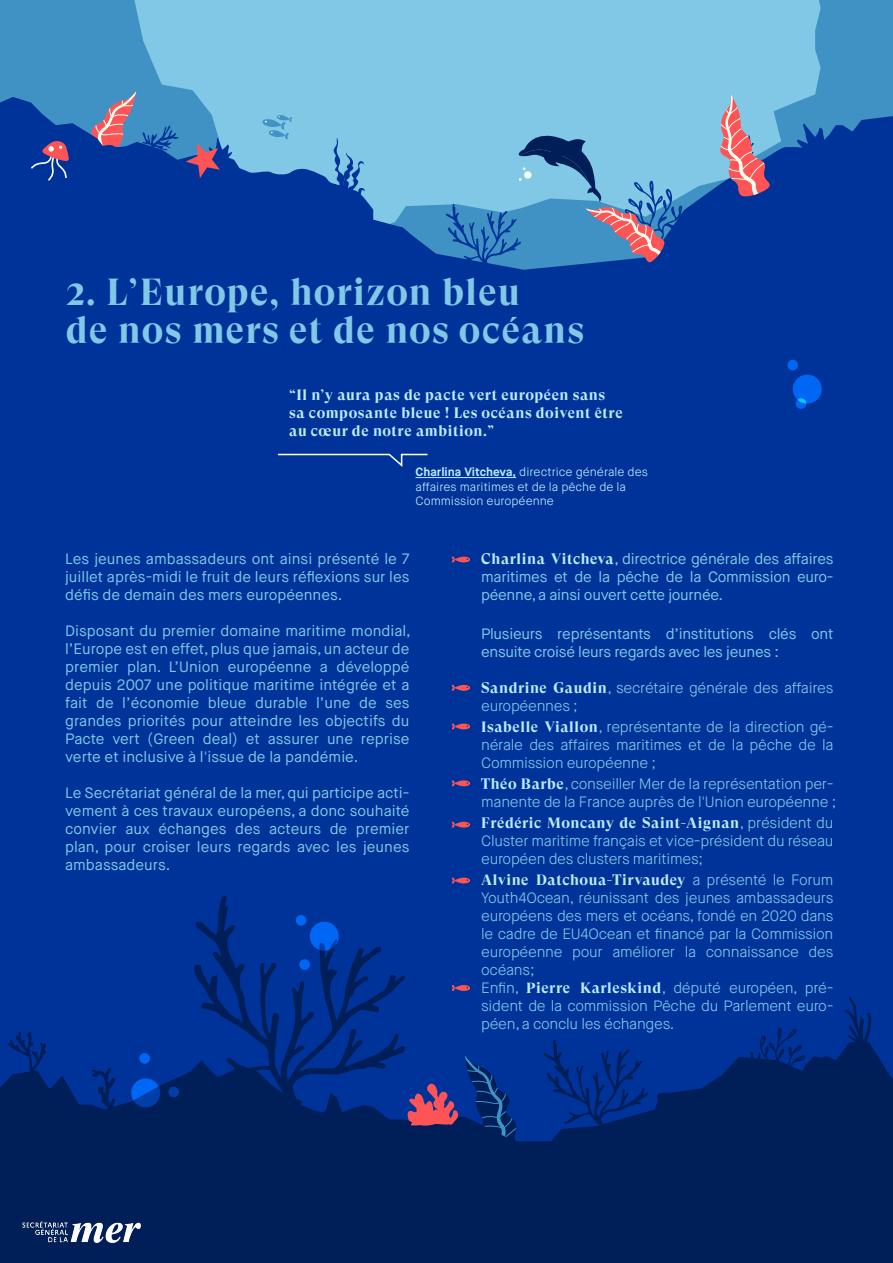
<style>
.page{position:relative;width:893px;height:1263px;background:#fff}
.page>*{position:absolute;margin:0;border:0;box-sizing:border-box;transform-origin:0 0}
.t1{font:700 37.5px/37.5px "GT Super Display";letter-spacing:.04em;color:#81c8e7}
.t2{font:15px/18px "Maison Neue";letter-spacing:-.02em;color:#81c8e7;text-align:justify}
.t3{font:300 15px/18px "Maison Neue";letter-spacing:-.02em;color:#81c8e7}
.t4{font:700 15px/18px "GT Super Display";letter-spacing:.04em;color:#bcecfe}
.t5{font:300 12px/14.4px "Maison Neue";color:#bcecfe}
.s1{font-weight:700}
.s2{font-family:"GT Super Display";font-weight:700;color:#bcecfe}
.s3{font-family:"Maison Neue";font-weight:300;color:#81c8e7}
</style>
<div class="page">
<div style="left:0;top:0;width:893px;height:230px;background:#81c8e7"></div>
<svg style="left:809px;top:0;width:84px;height:97px;background:#4697c8"></svg>
<div style="left:0;top:97px;width:893px;height:945px;background:#039"></div>
<svg style="left:797px;top:124px;width:33px;height:33px"></svg>
<svg style="left:715px;top:94px;width:56px;height:107px"></svg>
<svg style="left:0;top:0;width:232px;height:191px"></svg>
<svg style="left:446px;top:133px;width:236px;height:139px"></svg>
<svg style="left:543px;top:1040px;width:105px;height:2px"></svg>
<svg style="left:750px;top:1027px;width:55px;height:15px"></svg>
<svg style="left:194px;top:896px;width:211px;height:146px;background:#002f8d"></svg>
<svg style="left:7px;top:1016px;width:40px;height:26px"></svg>
<svg style="left:844px;top:996px;width:27px;height:46px"></svg>
<svg style="left:0;top:1042px;width:893px;height:221px;background:#002366"></svg>
<svg style="left:408px;top:1084px;width:51px;height:42px;background:#8f446f"></svg>
<svg style="left:452px;top:556px;width:18px;height:7px"></svg>
<svg style="left:452px;top:685px;width:18px;height:6px"></svg>
<svg style="left:452px;top:723px;width:18px;height:7px"></svg>
<svg style="left:452px;top:780px;width:18px;height:6px"></svg>
<svg style="left:452px;top:821px;width:18px;height:7px"></svg>
<svg style="left:452px;top:877px;width:18px;height:7px"></svg>
<svg style="left:452px;top:985px;width:18px;height:6px"></svg>
<hr style="left:416px;top:477px;width:100px;height:1px;background:#bcecfe">
<img style="left:22px;top:1222px;width:119px;height:20px">
<svg style="left:276px;top:453px;width:153px;height:16px;background:#1947a1"></svg>
<svg style="left:787px;top:360px;width:35px;height:49px;background:#004cc3"></svg>
<svg style="left:131px;top:1077px;width:31px;height:30px"></svg>
<svg style="left:139px;top:1053px;width:12px;height:11px"></svg>
<svg style="left:168px;top:1086px;width:11px;height:12px"></svg>
<svg style="left:296px;top:915px;width:43px;height:55px;background:#0042b1"></svg>
<h1 class="t1" style="left:66px;top:274px;width:520px">2. L’Europe, horizon bleu<br>de nos mers et de nos océans</h1>
<p class="t4" style="left:289px;top:386px;width:335px">“Il n’y aura pas de pacte vert européen sans sa composante bleue ! Les océans doivent être au cœur de notre ambition.”</p>
<p class="t5" style="left:416px;top:465px;width:234px"><span class="s1">Charlina Vitcheva,</span> directrice générale des affaires maritimes et de la pêche de la<br>Commission européenne</p>
<p class="t2" style="left:65px;top:550px;width:346px">Les jeunes ambassadeurs ont ainsi présenté le 7 juillet après-midi le fruit de leurs réflexions sur les défis de demain des mers européennes.</p>
<p class="t2" style="left:65px;top:622px;width:347px">Disposant du premier domaine maritime mondial, l’Europe est en effet, plus que jamais, un acteur de premier plan. L’Union européenne a développé depuis 2007 une politique maritime intégrée et a fait de l’économie bleue durable l’une de ses grandes priorités pour atteindre les objectifs du Pacte vert (Green deal) et assurer une reprise verte et inclusive à l'issue de la pandémie.</p>
<p class="t2" style="left:65px;top:784px;width:346px">Le Secrétariat général de la mer, qui participe acti&shy;vement à ces travaux européens, a donc souhaité convier aux échanges des acteurs de premier plan, pour croiser leurs regards avec les jeunes ambassadeurs.</p>
<p class="t2" style="left:481px;top:550px;width:354px"><span class="s2">Charlina Vitcheva</span>, directrice générale des affaires maritimes et de la pêche de la Commission euro&shy;péenne, a ainsi ouvert cette journée.</p>
<p class="t2" style="left:481px;top:625px;width:354px">Plusieurs représentants d’institutions clés ont ensuite croisé leurs regards avec les jeunes :</p>
<p class="t3" style="left:481px;top:679px;width:354px"><span class="s2">Sandrine Gaudin</span>, secrétaire générale des affaires européennes ;</p>
<p class="t3" style="left:481px;top:718px;width:354px;text-align:justify"><span class="s2">Isabelle Viallon</span>, représentante de la direction gé&shy;nérale des affaires maritimes et de la pêche de la Commission européenne ;</p>
<p class="t3" style="left:481px;top:775px;width:357px"><span class="s2">Théo Barbe</span>, conseiller Mer de la représentation per&shy;manente de la France auprès de l'Union européenne ;</p>
<p class="t4" style="left:481px;top:814px;width:354px">Frédéric Moncany de Saint-Aignan<span class="s3">, président du</span></p>
<p class="t3" style="left:481px;top:832px;width:354px">Cluster maritime français et vice-président du réseau européen des clusters maritimes;</p>
<p class="t4" style="left:481px;top:871px;width:354px">Alvine Datchoua-Tirvaudey <span class="s3">a présenté le Forum</span></p>
<p class="t3" style="left:481px;top:889px;width:354px">Youth4Ocean, réunissant des jeunes ambassadeurs européens des mers et océans, fondé en 2020 dans le cadre de EU4Ocean et financé par la Commission européenne pour améliorer la connaissance des océans;<br>Enfin, <span class="s2">Pierre Karleskind</span>, député européen, pré&shy;sident de la commission Pêche du Parlement euro&shy;péen, a conclu les échanges.</p>
</div>
